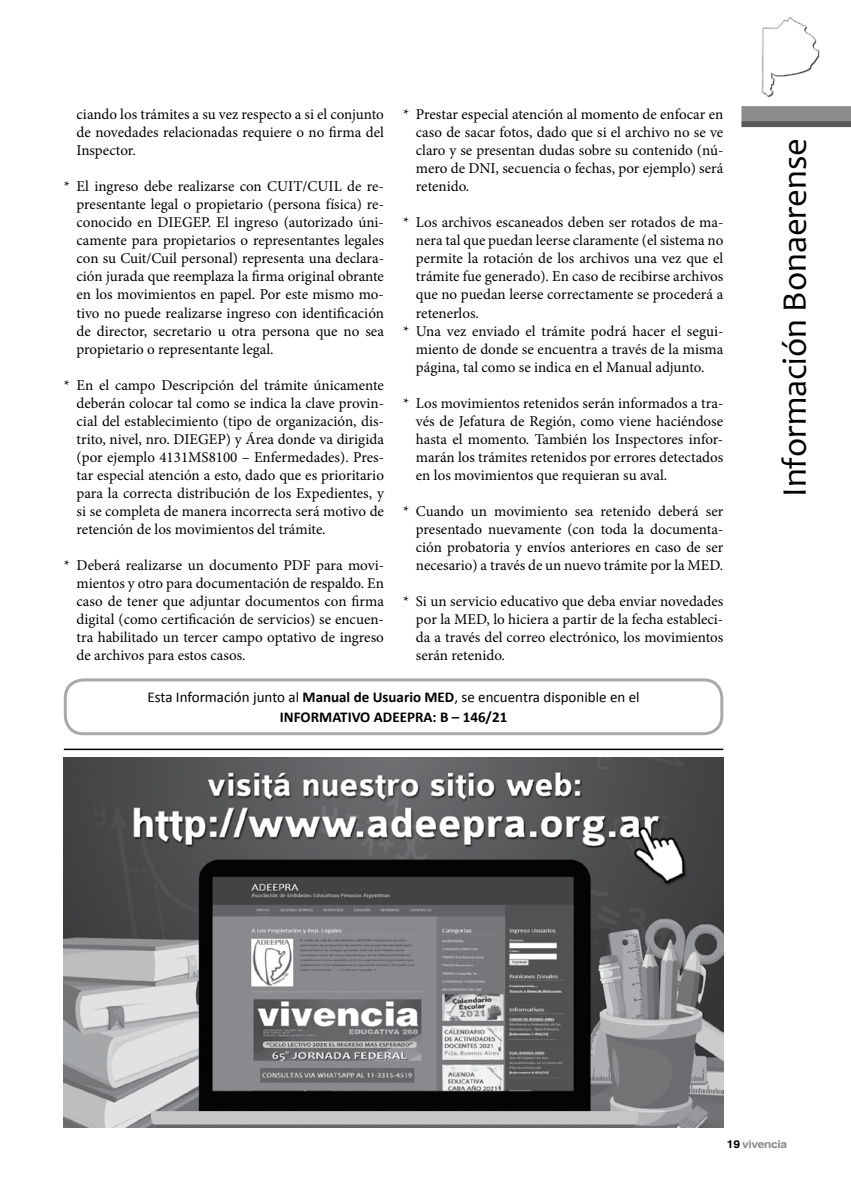
<style>
.page{position:relative;width:851px;height:1191px;background:#fff}
.page>*{position:absolute;margin:0;border:0;box-sizing:border-box;transform-origin:0 0}
.t1{font:34.5px "Candara";color:#000}
.t2{font:15px/18px "Minion Pro";color:#000;text-align:justify}
.t3{font:15px/19.5px "Calibri";color:#000;text-align:center}
.t4{font:700 10.8px "Helvetica";letter-spacing:-.03em;color:#8a8c8e;scale:1.11 1}
.s1{font-weight:700}
.s2{color:#000}
</style>
<div class="page">
<div style="left:741px;top:106px;width:109px;height:15px;background:#8a8c8e"></div>
<div style="left:741px;top:121px;width:109px;height:6px;background:#58595b"></div>
<img style="left:761px;top:17px;width:59px;height:80px">
<div style="left:64px;top:678px;width:659px;height:57px;border:3px solid #a7a9ac;border-radius:18px"></div>
<img style="left:64px;top:757px;width:659px;height:370px">
<hr style="left:64px;top:748px;width:659px;height:2px;background:#000">
<p class="t2" style="left:77px;top:106px;width:309px">ciando los trámites a su vez respecto a si el conjunto de novedades relacionadas requiere o no firma del Inspector.</p>
<p class="t2" style="left:77px;top:178px;width:309px;text-indent:-13px">* El ingreso debe realizarse con CUIT/CUIL de re&shy;presentante legal o propietario (persona física) re&shy;conocido en DIEGEP. El ingreso (autorizado úni&shy;camente para propietarios o representantes legales con su Cuit/Cuil personal) representa una declara&shy;ción jurada que reemplaza la firma original obrante en los movimientos en papel. Por este mismo mo&shy;tivo no puede realizarse ingreso con identificación de director, secretario u otra persona que no sea propietario o representante legal.</p>
<p class="t2" style="left:77px;top:376px;width:309px;text-indent:-13px">* En el campo Descripción del trámite únicamente deberán colocar tal como se indica la clave provin&shy;cial del establecimiento (tipo de organización, dis&shy;trito, nivel, nro. DIEGEP) y Área donde va dirigida (por ejemplo 4131MS8100 – Enfermedades). Pres&shy;tar especial atención a esto, dado que es prioritario para la correcta distribución de los Expedientes, y si se completa de manera incorrecta será motivo de retención de los movimientos del trámite.</p>
<p class="t2" style="left:77px;top:556px;width:309px;text-indent:-13px">* Deberá realizarse un documento PDF para movi&shy;mientos y otro para documentación de respaldo. En caso de tener que adjuntar documentos con firma digital (como certificación de servicios) se encuen&shy;tra habilitado un tercer campo optativo de ingreso de archivos para estos casos.</p>
<p class="t2" style="left:416px;top:106px;width:309px;text-indent:-13px">* Prestar especial atención al momento de enfocar en caso de sacar fotos, dado que si el archivo no se ve claro y se presentan dudas sobre su contenido (nú&shy;mero de DNI, secuencia o fechas, por ejemplo) será retenido.</p>
<p class="t2" style="left:403px;top:214px;width:321px">* Los archivos escaneados deben ser rotados de ma-</p>
<p class="t2" style="left:416px;top:232px;width:309px">nera tal que puedan leerse claramente (el sistema no</p>
<p class="t2" style="left:416px;top:250px;width:309px">permite la rotación de los archivos una vez que el</p>
<p class="t2" style="left:416px;top:268px;width:309px">trámite fue generado). En caso de recibirse archivos</p>
<p class="t2" style="left:416px;top:286px;width:309px">que no puedan leerse correctamente se procederá a</p>
<p class="t2" style="left:416px;top:304px;width:64px">retenerlos.</p>
<p class="t2" style="left:403px;top:322px;width:321px">* Una vez enviado el trámite podrá hacer el segui-</p>
<p class="t2" style="left:416px;top:340px;width:309px">miento de donde se encuentra a través de la misma</p>
<p class="t2" style="left:416px;top:358px;width:290px">página, tal como se indica en el Manual adjunto.</p>
<p class="t2" style="left:416px;top:394px;width:309px;text-indent:-13px">* Los movimientos retenidos serán informados a tra&shy;vés de Jefatura de Región, como viene haciéndose hasta el momento. También los Inspectores infor&shy;marán los trámites retenidos por errores detectados en los movimientos que requieran su aval.</p>
<p class="t2" style="left:416px;top:502px;width:309px;text-indent:-13px">* Cuando un movimiento sea retenido deberá ser presentado nuevamente (con toda la documenta&shy;ción probatoria y envíos anteriores en caso de ser necesario) a través de un nuevo trámite por la MED.</p>
<p class="t2" style="left:416px;top:592px;width:309px;text-indent:-13px">* Si un servicio educativo que deba enviar novedades por la MED, lo hiciera a partir de la fecha estableci&shy;da a través del correo electrónico, los movimientos serán retenido.</p>
<p class="t3" style="left:147px;top:687px;width:493px">Esta Información junto al <span class="s1">Manual de Usuario MED</span>, se encuentra disponible en el<br><span class="s1">INFORMATIVO ADEEPRA: B – 146/21</span></p>
<h1 class="t1" style="left:772px;top:497px;width:360px;rotate:-90deg">Información Bonaerense</h1>
<p class="t4" style="left:726px;top:1137px;width:56px"><span class="s2">19</span> vivencia</p>
</div>
